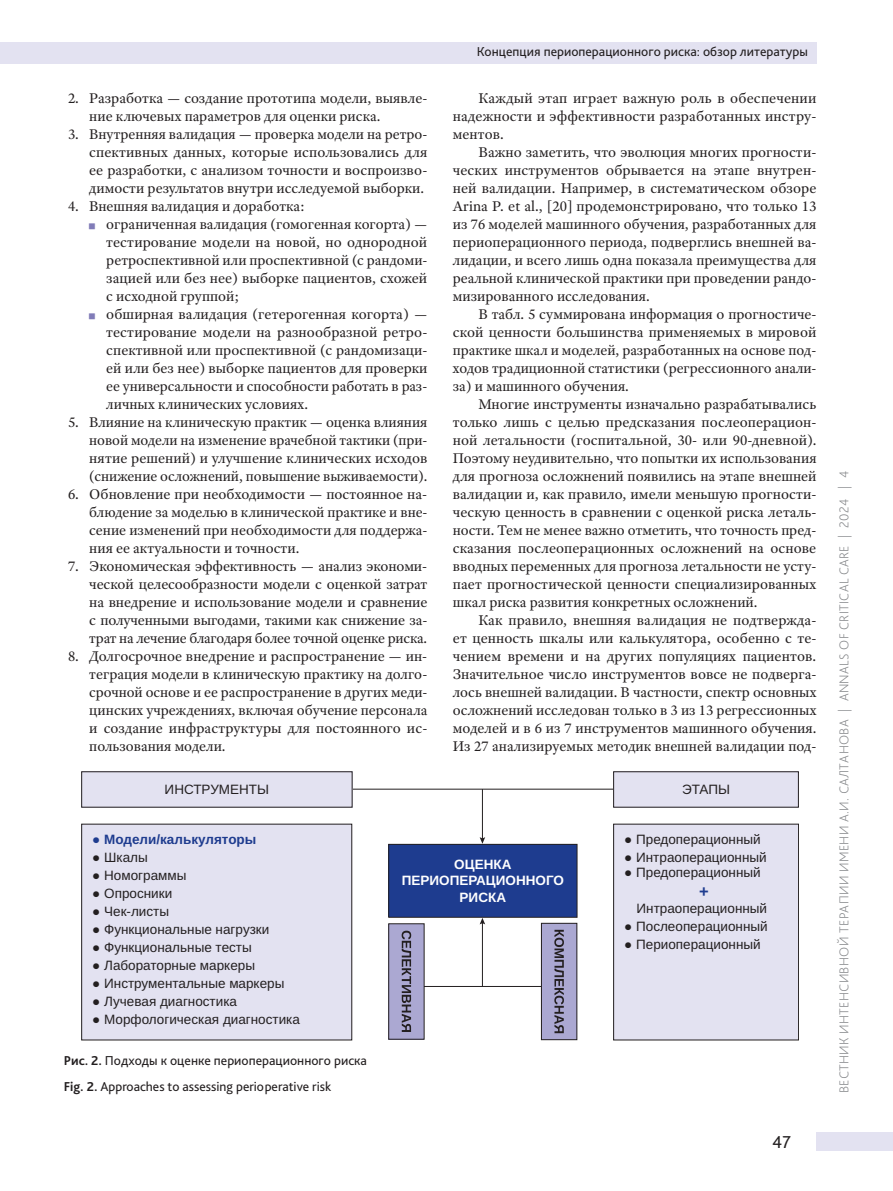
<style>
.page{position:relative;width:893px;height:1191px;background:#fff}
.page>*{position:absolute;margin:0;border:0;box-sizing:border-box;transform-origin:0 0}
.t1{font:18px "Bliss Pro";color:#231f20}
.t2{font:700 16.5px "Liberation Sans";color:#1e3c8f}
.t3{font:15px/18px "Adobe Text Pro";color:#231f20;text-align:justify}
.t4{font:13.5px "Liberation Sans";color:#231f20}
.t5{font:13.5px/26.5px "Bliss Pro";color:#231f20}
.t6{font:200 13.5px "Bliss Pro";letter-spacing:.025em;color:#808285}
.t7{font:700 13.5px/16.5px "Liberation Sans";color:#fff;text-align:center}
.t8{font:700 13.5px "Liberation Sans";color:#1e3c8f}
.s1{font-weight:400}
.s2{font-weight:700}
</style>
<div class="page">
<div style="left:816px;top:1132px;width:77px;height:18px;background:#e3e2f1"></div>
<div style="left:0;top:42px;width:816px;height:22px;background:#e3e2f1"></div>
<hr style="left:282px;top:788px;width:355px;height:1px;background:#231f20">
<hr style="left:482px;top:789px;width:1px;height:50px;background:#231f20">
<svg style="left:480px;top:837px;width:5px;height:6px"></svg>
<hr style="left:412px;top:986px;width:144px;height:1px;background:#231f20">
<hr style="left:482px;top:922px;width:1px;height:64px;background:#231f20">
<svg style="left:480px;top:917px;width:5px;height:7px"></svg>
<div style="left:82px;top:771px;width:270px;height:36px;background:#e3e2f1"></div>
<div style="left:81px;top:771px;width:271px;height:36px;border:1px solid #231f20"></div>
<div style="left:389px;top:923px;width:35px;height:116px;background:#aba8d2"></div>
<div style="left:388px;top:923px;width:36px;height:116px;border:1px solid #231f20"></div>
<svg style="left:402px;top:930px;width:9px;height:102px"></svg>
<div style="left:541px;top:923px;width:36px;height:116px;background:#aba8d2"></div>
<div style="left:541px;top:923px;width:36px;height:117px;border:1px solid #231f20"></div>
<svg style="left:554px;top:929px;width:10px;height:104px"></svg>
<div style="left:389px;top:844px;width:188px;height:73px;background:#1e3c8f"></div>
<div style="left:388px;top:844px;width:189px;height:73px;border:1px solid #231f20"></div>
<div style="left:82px;top:824px;width:270px;height:216px;background:#e3e2f1"></div>
<div style="left:81px;top:823px;width:271px;height:217px;border:1px solid #231f20"></div>
<div style="left:614px;top:824px;width:184px;height:216px;background:#e3e2f1"></div>
<div style="left:613px;top:823px;width:186px;height:217px;border:1px solid #231f20"></div>
<div style="left:614px;top:771px;width:184px;height:36px;background:#e3e2f1"></div>
<div style="left:613px;top:771px;width:186px;height:36px;border:1px solid #231f20"></div>
<p class="t3" style="left:89px;top:89px;width:340px;text-indent:-21px">2. Разработка — создание прототипа модели, выявле&shy;ние ключевых параметров для оценки риска.</p>
<p class="t3" style="left:89px;top:125px;width:340px;text-indent:-21px">3. Внутренняя валидация — проверка модели на ретро&shy;спективных данных, которые использовались для ее разработки, с анализом точности и воспроизво&shy;димости результатов внутри исследуемой выборки.</p>
<p class="t3" style="left:106px;top:197px;width:323px;text-align:left;text-indent:-38px">4. Внешняя валидация и доработка:<br>ограниченная валидация (гомогенная когорта) — тестирование модели на новой, но однородной ретроспективной или проспективной (с рандоми&shy;зацией или без нее) выборке пациентов, схожей с исходной группой;<br>обширная валидация (гетерогенная когорта) — тестирование модели на разнообразной ретро&shy;спективной или проспективной (с рандомизаци&shy;ей или без нее) выборке пациентов для проверки ее универсальности и способности работать в раз&shy;личных клинических условиях.</p>
<p class="t3" style="left:89px;top:413px;width:340px;text-indent:-21px">5. Влияние на клиническую практик — оценка влияния новой модели на изменение врачебной тактики (при&shy;нятие решений) и улучшение клинических исходов (снижение осложнений, повышение выживаемости).</p>
<p class="t3" style="left:89px;top:485px;width:340px;text-indent:-21px">6. Обновление при необходимости — постоянное на&shy;блюдение за моделью в клинической практике и вне&shy;сение изменений при необходимости для поддержа&shy;ния ее актуальности и точности.</p>
<p class="t3" style="left:89px;top:557px;width:340px;text-indent:-21px">7. Экономическая эффективность — анализ экономи&shy;ческой целесообразности модели с оценкой затрат на внедрение и использование модели и сравнение с полученными выгодами, такими как снижение за&shy;трат на лечение благодаря более точной оценке риска.</p>
<p class="t3" style="left:89px;top:647px;width:340px;text-indent:-21px">8. Долгосрочное внедрение и распространение — ин&shy;теграция модели в клиническую практику на долго&shy;срочной основе и ее распространение в других меди&shy;цинских учреждениях, включая обучение персонала и создание инфраструктуры для постоянного ис&shy;пользования модели.</p>
<p class="t4" style="left:165px;top:781px;width:106px">ИНСТРУМЕНТЫ</p>
<p class="t5" style="left:477px;top:38px;width:333px">Концепция периоперационного риска: обзор литературы</p>
<p class="t3" style="left:453px;top:89px;width:365px;text-indent:26px">Каждый этап играет важную роль в обеспечении надежности и эффективности разработанных инстру&shy;ментов.</p>
<p class="t3" style="left:453px;top:143px;width:365px;text-indent:26px">Важно заметить, что эволюция многих прогности&shy;ческих инструментов обрывается на этапе внутрен&shy;ней валидации. Например, в систематическом обзоре Arina P. et al., [20] продемонстрировано, что только 13 из 76 моделей машинного обучения, разработанных для периоперационного периода, подверглись внешней ва&shy;лидации, и всего лишь одна показала преимущества для реальной клинической практики при проведении рандо&shy;мизированного исследования.</p>
<p class="t3" style="left:453px;top:305px;width:365px;text-indent:26px">В табл. 5 суммирована информация о прогностиче&shy;ской ценности большинства применяемых в мировой практике шкал и моделей, разработанных на основе под&shy;ходов традиционной статистики (регрессионного анали&shy;за) и машинного обучения.</p>
<p class="t3" style="left:453px;top:395px;width:365px;text-indent:26px">Многие инструменты изначально разрабатывались только лишь с целью предсказания послеоперацион&shy;ной летальности (госпитальной, 30- или 90-дневной).<br>Поэтому неудивительно, что попытки их использования для прогноза осложнений появились на этапе внешней валидации и, как правило, имели меньшую прогности&shy;ческую ценность в сравнении с оценкой риска леталь&shy;ности. Тем не менее важно отметить, что точность пред&shy;сказания послеоперационных осложнений на основе вводных переменных для прогноза летальности не усту&shy;пает прогностической ценности специализированных шкал риска развития конкретных осложнений.</p>
<p class="t3" style="left:453px;top:611px;width:365px;text-indent:26px">Как правило, внешняя валидация не подтвержда&shy;ет ценность шкалы или калькулятора, особенно с те&shy;чением времени и на других популяциях пациентов.<br>Значительное число инструментов вовсе не подверга&shy;лось внешней валидации. В частности, спектр основных осложнений исследован только в 3 из 13 регрессионных моделей и в 6 из 7 инструментов машинного обучения.<br>Из 27 анализируемых методик внешней валидации под-</p>
<p class="t4" style="left:682px;top:781px;width:50px">ЭТАПЫ</p>
<p class="t8" style="left:92px;top:830px;width:166px"><span class="s1">●</span> Модели/калькуляторы</p>
<p class="t4" style="left:92px;top:849px;width:57px">● Шкалы</p>
<p class="t4" style="left:92px;top:867px;width:96px">● Номограммы</p>
<p class="t4" style="left:92px;top:885px;width:81px">● Опросники</p>
<p class="t4" style="left:92px;top:903px;width:78px">● Чек-листы</p>
<p class="t4" style="left:92px;top:921px;width:179px">● Функциональные нагрузки</p>
<p class="t4" style="left:92px;top:938px;width:161px">● Функциональные тесты</p>
<p class="t4" style="left:92px;top:956px;width:164px">● Лабораторные маркеры</p>
<p class="t4" style="left:92px;top:974px;width:194px">● Инструментальные маркеры</p>
<p class="t4" style="left:92px;top:992px;width:146px">● Лучевая диагностика</p>
<p class="t4" style="left:92px;top:1010px;width:209px">● Морфологическая диагностика</p>
<p class="t5" style="left:64px;top:1046px;width:305px"><span class="s2">Рис. 2.</span> Подходы к оценке периоперационного риска<br><span class="s2">Fig. 2.</span> Approaches to assessing perioperative risk</p>
<p class="t7" style="left:402px;top:856px;width:164px">ОЦЕНКА<br>ПЕРИОПЕРАЦИОННОГО<br>РИСКА</p>
<p class="t4" style="left:624px;top:831px;width:138px">● Предоперационный</p>
<p class="t4" style="left:624px;top:849px;width:144px">● Интраоперационный</p>
<p class="t4" style="left:624px;top:864px;width:138px">● Предоперационный</p>
<p class="t2" style="left:699px;top:879px;width:11px">+</p>
<p class="t4" style="left:636px;top:900px;width:132px">Интраоперационный</p>
<p class="t4" style="left:624px;top:918px;width:145px">● Послеоперационный</p>
<p class="t4" style="left:624px;top:936px;width:138px">● Периоперационный</p>
<p class="t1" style="left:772px;top:1131px;width:20px">47</p>
<p class="t6" style="left:836px;top:1093px;width:624px;rotate:-90deg">ВЕСТНИК ИНТЕНСИВНОЙ ТЕРАПИИ ИМЕНИ А.И. САЛТАНОВА | ANNALS OF CRITICAL CARE | 2024 | 4</p>
</div>
